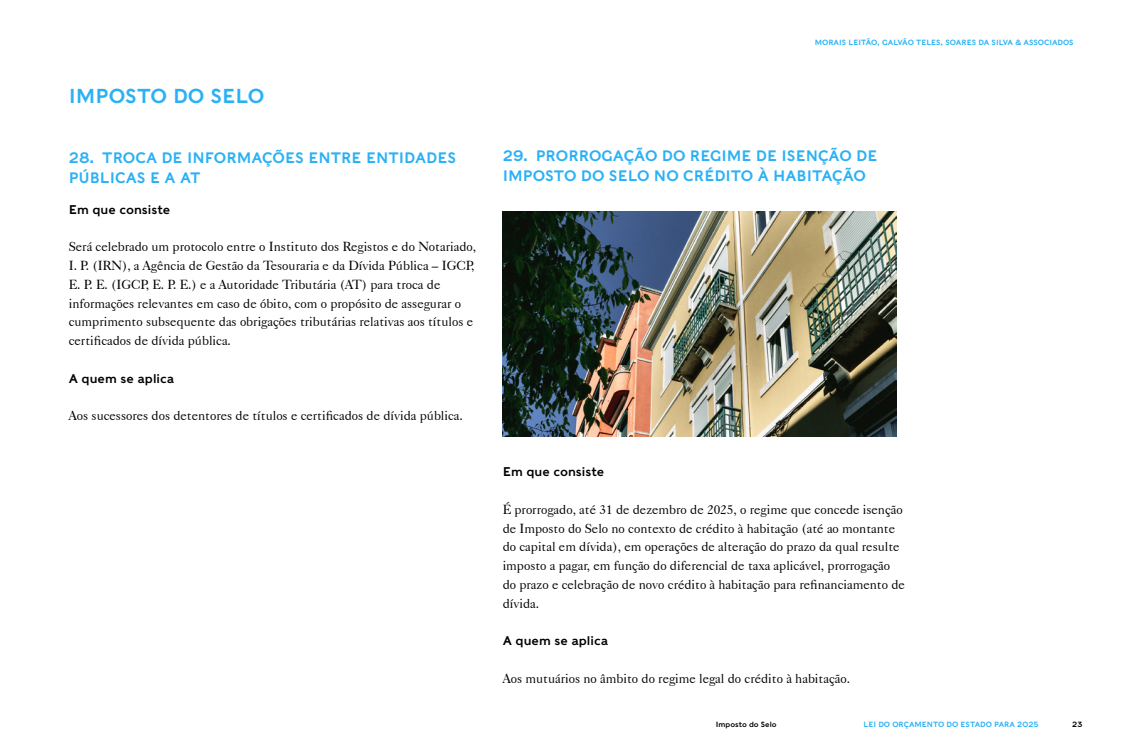
<style>
.page{position:relative;width:1125px;height:750px;background:#fff}
.page>*{position:absolute;margin:0;border:0;box-sizing:border-box;transform-origin:0 0}
.t1{font:20px "Caslons Egyptian";color:#2ab1f5}
.t2{font:15px/20px "Caslons Egyptian";color:#2ab1f5}
.t3{font:13.12px/18.8px "Caslon 540 BT";color:#000}
.t4{font:12.5px "Caslons Egyptian";color:#000}
.t5{font:7.5px "Caslons Egyptian";color:#2ab1f5}
.t6{font:7.5px "Caslons Egyptian";color:#000}
</style>
<div class="page">
<img style="left:503px;top:212px;width:393px;height:225px">
<h1 class="t1" style="left:69px;top:83px;width:197px">IMPOSTO DO SELO</h1>
<p class="t2" style="left:69px;top:148px;width:389px">28. TROCA DE INFORMAÇÕES ENTRE ENTIDADES<br>PÚBLICAS E A AT</p>
<p class="t4" style="left:69px;top:201px;width:103px">Em que consiste</p>
<p class="t3" style="left:69px;top:237px;width:409px">Será celebrado um protocolo entre o Instituto dos Registos e do Notariado, I. P. (IRN), a Agência de Gestão da Tesouraria e da Dívida Pública – IGCP, E. P. E. (IGCP, E. P. E.) e a Autoridade Tributária (AT) para troca de informações relevantes em caso de óbito, com o propósito de assegurar o cumprimento subsequente das obrigações tributárias relativas aos títulos e certificados de dívida pública.</p>
<p class="t4" style="left:69px;top:370px;width:107px">A quem se aplica</p>
<p class="t3" style="left:69px;top:406px;width:396px">Aos sucessores dos detentores de títulos e certificados de dívida pública.</p>
<p class="t5" style="left:815px;top:37px;width:260px">MORAIS LEITÃO, GALVÃO TELES, SOARES DA SILVA &amp; ASSOCIADOS</p>
<p class="t2" style="left:503px;top:146px;width:376px">29. PRORROGAÇÃO DO REGIME DE ISENÇÃO DE<br>IMPOSTO DO SELO NO CRÉDITO À HABITAÇÃO</p>
<p class="t4" style="left:503px;top:464px;width:103px">Em que consiste</p>
<p class="t3" style="left:503px;top:500px;width:404px">É prorrogado, até 31 de dezembro de 2025, o regime que concede isenção de Imposto do Selo no contexto de crédito à habitação (até ao montante do capital em dívida), em operações de alteração do prazo da qual resulte imposto a pagar, em função do diferencial de taxa aplicável, prorrogação do prazo e celebração de novo crédito à habitação para refinanciamento de dívida.</p>
<p class="t4" style="left:503px;top:632px;width:107px">A quem se aplica</p>
<p class="t3" style="left:503px;top:668px;width:349px">Aos mutuários no âmbito do regime legal do crédito à habitação.</p>
<p class="t6" style="left:716px;top:720px;width:62px">Imposto do Selo</p>
<p class="t5" style="left:864px;top:720px;width:177px">LEI DO ORÇAMENTO DO ESTADO PARA 2025</p>
<p class="t6" style="left:1072px;top:720px;width:12px">23</p>
</div>
